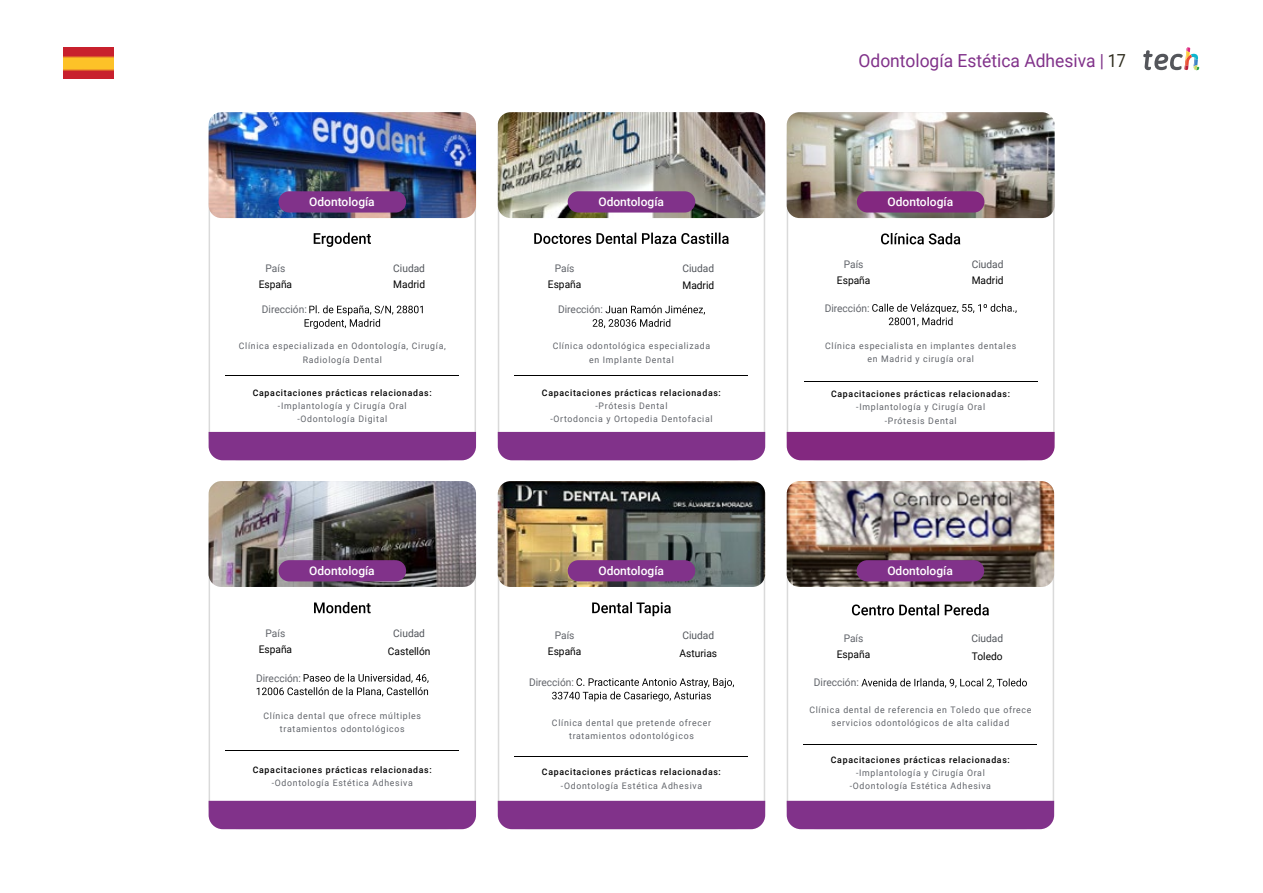
<style>
.page{position:relative;width:1263px;height:893px;background:#fff}
.page>*{position:absolute;margin:0;border:0;box-sizing:border-box;transform-origin:0 0}
.t1{font:18px "Roboto";color:#81328a}
.t2{font:500 12px "Roboto";color:#fff}
.t3{font:10.5px "Roboto";color:#61646a}
.t4{font:10.5px "Roboto";color:#000}
.t5{font:10.5px "Roboto";color:#52555b}
.t6{font:9px/13.5px "Roboto";letter-spacing:.08em;color:#61646a;text-align:center}
.t7{font:500 9px "Roboto";letter-spacing:.08em;color:#000}
.s1{color:#7e3289}
.s2{color:#312e20}
</style>
<div class="page">
<svg style="left:1143px;top:47px;width:56px;height:24px"></svg>
<img style="left:64px;top:48px;width:49px;height:30px">
<svg style="left:497px;top:123px;width:269px;height:338px"></svg>
<img style="left:498px;top:112px;width:267px;height:106px">
<div style="left:568px;top:191px;width:127px;height:22px;background:#81328a;border-radius:11px"></div>
<div style="left:498px;top:432px;width:267px;height:28px;background:#81328a"></div>
<hr style="left:515px;top:376px;width:233px;height:1px;background:#000">
<svg style="left:534px;top:233px;width:195px;height:11px"></svg>
<svg style="left:593px;top:305px;width:112px;height:23px"></svg>
<svg style="left:208px;top:123px;width:269px;height:338px"></svg>
<img style="left:209px;top:112px;width:267px;height:106px">
<div style="left:279px;top:191px;width:127px;height:22px;background:#81328a;border-radius:11px"></div>
<div style="left:209px;top:432px;width:267px;height:28px;background:#81328a"></div>
<hr style="left:226px;top:376px;width:233px;height:1px;background:#000">
<svg style="left:314px;top:233px;width:57px;height:14px"></svg>
<svg style="left:305px;top:305px;width:118px;height:24px"></svg>
<svg style="left:786px;top:121px;width:269px;height:340px"></svg>
<img style="left:787px;top:112px;width:267px;height:106px">
<hr style="left:804px;top:381px;width:233px;height:1px;background:#000">
<svg style="left:881px;top:233px;width:79px;height:11px"></svg>
<svg style="left:872px;top:304px;width:144px;height:23px"></svg>
<div style="left:787px;top:432px;width:267px;height:28px;background:#832880"></div>
<div style="left:857px;top:191px;width:127px;height:22px;background:#832880;border-radius:11px"></div>
<svg style="left:208px;top:491px;width:269px;height:339px"></svg>
<img style="left:209px;top:481px;width:267px;height:106px">
<div style="left:279px;top:560px;width:127px;height:21px;background:#81328a;border-radius:11px"></div>
<div style="left:209px;top:801px;width:267px;height:28px;background:#81328a"></div>
<hr style="left:226px;top:750px;width:233px;height:1px;background:#000">
<svg style="left:314px;top:602px;width:57px;height:11px"></svg>
<svg style="left:257px;top:674px;width:171px;height:22px"></svg>
<svg style="left:497px;top:492px;width:269px;height:338px"></svg>
<img style="left:498px;top:481px;width:267px;height:106px">
<div style="left:568px;top:560px;width:127px;height:21px;background:#81328a;border-radius:11px"></div>
<div style="left:498px;top:801px;width:267px;height:28px;background:#81328a"></div>
<hr style="left:515px;top:756px;width:233px;height:1px;background:#000">
<svg style="left:592px;top:602px;width:79px;height:14px"></svg>
<svg style="left:552px;top:678px;width:182px;height:23px"></svg>
<svg style="left:786px;top:492px;width:269px;height:338px"></svg>
<img style="left:787px;top:481px;width:267px;height:106px">
<div style="left:857px;top:560px;width:127px;height:21px;background:#81328a;border-radius:11px"></div>
<div style="left:787px;top:801px;width:267px;height:28px;background:#81328a"></div>
<hr style="left:804px;top:744px;width:233px;height:1px;background:#000">
<svg style="left:852px;top:604px;width:137px;height:11px"></svg>
<svg style="left:861px;top:678px;width:166px;height:10px"></svg>
<h1 class="t1" style="left:858px;top:48px;width:269px">Odontología Estética Adhesiva <span class="s1">|</span> <span class="s2">17</span></h1>
<h2 class="t2" style="left:309px;top:194px;width:67px">Odontología</h2>
<h2 class="t2" style="left:598px;top:194px;width:67px">Odontología</h2>
<h2 class="t2" style="left:887px;top:194px;width:67px">Odontología</h2>
<p class="t3" style="left:266px;top:260px;width:21px">País</p>
<p class="t4" style="left:259px;top:277px;width:35px">España</p>
<p class="t5" style="left:393px;top:260px;width:33px">Ciudad</p>
<p class="t4" style="left:393px;top:277px;width:33px">Madrid</p>
<p class="t3" style="left:555px;top:260px;width:21px">País</p>
<p class="t4" style="left:548px;top:277px;width:35px">España</p>
<p class="t5" style="left:682px;top:260px;width:33px">Ciudad</p>
<p class="t4" style="left:682px;top:278px;width:33px">Madrid</p>
<p class="t3" style="left:844px;top:257px;width:21px">País</p>
<p class="t4" style="left:837px;top:273px;width:35px">España</p>
<p class="t5" style="left:972px;top:257px;width:33px">Ciudad</p>
<p class="t4" style="left:972px;top:273px;width:33px">Madrid</p>
<p class="t3" style="left:262px;top:302px;width:46px">Dirección:</p>
<p class="t6" style="left:239px;top:339px;width:208px">Clínica especializada en Odontología, Cirugía,<br>Radiología Dental</p>
<p class="t7" style="left:253px;top:386px;width:180px">Capacitaciones prácticas relacionadas:</p>
<p class="t6" style="left:278px;top:399px;width:130px">-Implantología y Cirugía Oral -Odontología Digital</p>
<p class="t3" style="left:558px;top:302px;width:46px">Dirección:</p>
<p class="t6" style="left:553px;top:339px;width:159px">Clínica odontológica especializada en Implante Dental</p>
<p class="t7" style="left:542px;top:386px;width:180px">Capacitaciones prácticas relacionadas:</p>
<p class="t6" style="left:550px;top:399px;width:164px">-Prótesis Dental<br>-Ortodoncia y Ortopedia Dentofacial</p>
<p class="t3" style="left:825px;top:301px;width:46px">Dirección:</p>
<p class="t6" style="left:825px;top:338px;width:192px">Clínica especialista en implantes dentales en Madrid y cirugía oral</p>
<p class="t7" style="left:831px;top:387px;width:180px">Capacitaciones prácticas relacionadas:</p>
<p class="t6" style="left:856px;top:400px;width:130px">-Implantología y Cirugía Oral -Prótesis Dental</p>
<h2 class="t2" style="left:309px;top:563px;width:67px">Odontología</h2>
<h2 class="t2" style="left:598px;top:563px;width:67px">Odontología</h2>
<h2 class="t2" style="left:887px;top:563px;width:67px">Odontología</h2>
<p class="t3" style="left:266px;top:626px;width:21px">País</p>
<p class="t4" style="left:259px;top:642px;width:35px">España</p>
<p class="t5" style="left:393px;top:626px;width:33px">Ciudad</p>
<p class="t4" style="left:388px;top:644px;width:44px">Castellón</p>
<p class="t3" style="left:555px;top:628px;width:21px">País</p>
<p class="t4" style="left:548px;top:644px;width:35px">España</p>
<p class="t5" style="left:682px;top:628px;width:33px">Ciudad</p>
<p class="t4" style="left:680px;top:646px;width:39px">Asturias</p>
<p class="t3" style="left:844px;top:631px;width:21px">País</p>
<p class="t4" style="left:837px;top:647px;width:35px">España</p>
<p class="t5" style="left:971px;top:631px;width:33px">Ciudad</p>
<p class="t4" style="left:972px;top:649px;width:32px">Toledo</p>
<p class="t3" style="left:256px;top:670px;width:46px">Dirección:</p>
<p class="t6" style="left:264px;top:708px;width:159px">Clínica dental que ofrece múltiples tratamientos odontológicos</p>
<p class="t7" style="left:253px;top:763px;width:180px">Capacitaciones prácticas relacionadas:</p>
<p class="t6" style="left:272px;top:775px;width:143px">-Odontología Estética Adhesiva</p>
<p class="t3" style="left:529px;top:675px;width:46px">Dirección:</p>
<p class="t6" style="left:552px;top:715px;width:161px">Clínica dental que pretende ofrecer tratamientos odontológicos</p>
<p class="t7" style="left:542px;top:766px;width:180px">Capacitaciones prácticas relacionadas:</p>
<p class="t6" style="left:561px;top:778px;width:143px">-Odontología Estética Adhesiva</p>
<p class="t3" style="left:814px;top:675px;width:46px">Dirección:</p>
<p class="t6" style="left:809px;top:703px;width:224px">Clínica dental de referencia en Toledo que ofrece servicios odontológicos de alta calidad</p>
<p class="t7" style="left:831px;top:753px;width:180px">Capacitaciones prácticas relacionadas:</p>
<p class="t6" style="left:850px;top:766px;width:143px">-Implantología y Cirugía Oral -Odontología Estética Adhesiva</p>
</div>
